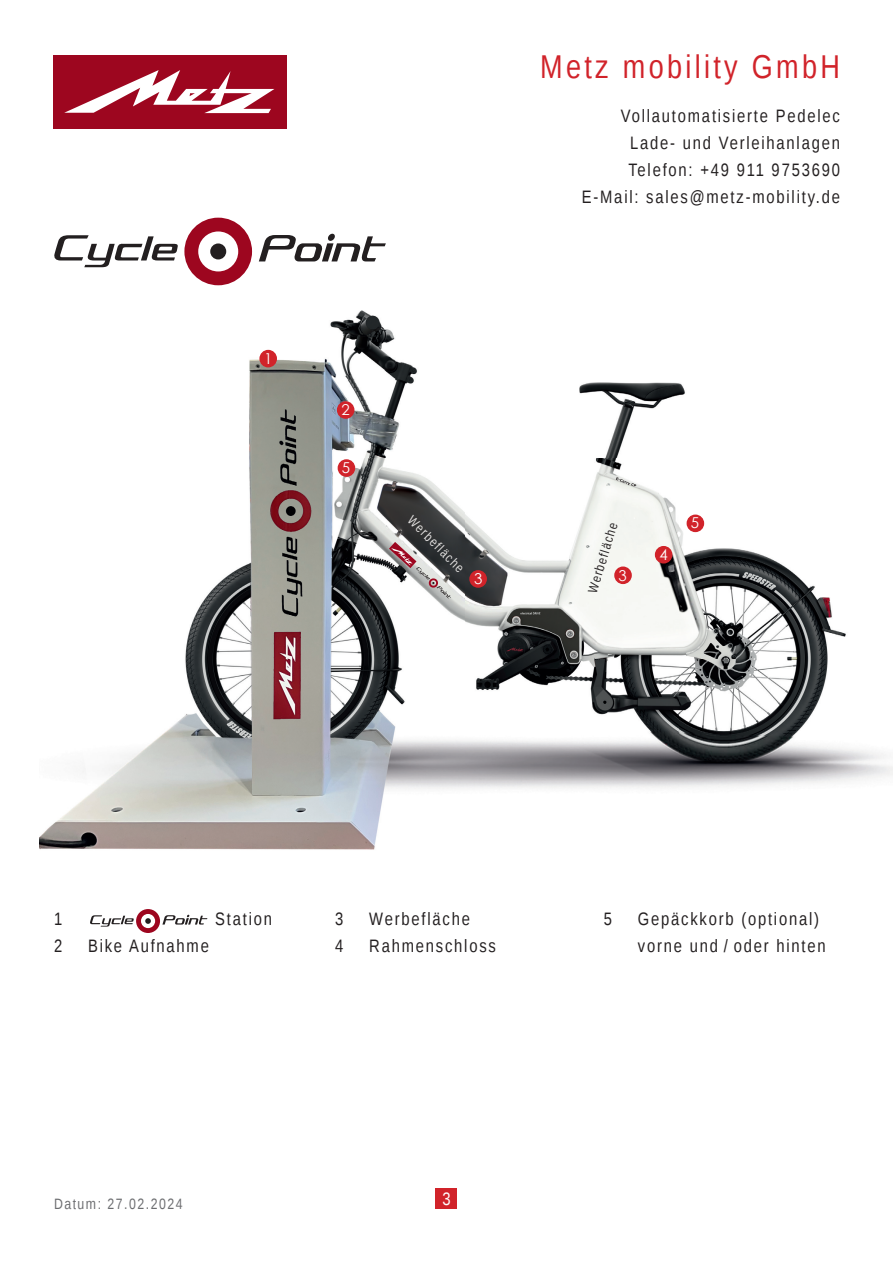
<style>
.page{position:relative;width:893px;height:1263px;background:#fff}
.page>*{position:absolute;margin:0;border:0;box-sizing:border-box;transform-origin:0 0}
.t1{font:33px "Liberation Sans Narrow";letter-spacing:.1em;color:#d1232a}
.t2{font:18px/27px "Liberation Sans Narrow";letter-spacing:.1em;color:#231f20;text-align:right}
.t3{font:18px "Liberation Sans Narrow";color:#fff}
.t4{font:15px "Liberation Sans Narrow";letter-spacing:.1em;color:#6c6d70}
.t5{font:15px "Century Gothic";color:#fff}
.t6{font:13.05px "Liberation Sans Narrow";color:#e4e2e1}
.t7{font:13.05px "Liberation Sans Narrow";color:#231f20}
</style>
<div class="page">
<div style="left:436px;top:1188px;width:21px;height:21px;background:#d1232a"></div>
<div style="left:53px;top:55px;width:233px;height:74px;background:#9d061f"></div>
<svg style="left:64px;top:70px;width:210px;height:43px"></svg>
<img style="left:39px;top:261px;width:854px;height:589px">
<svg style="left:53px;top:235px;width:125px;height:32px"></svg>
<svg style="left:184px;top:218px;width:68px;height:67px"></svg>
<div style="left:210px;top:243px;width:16px;height:16px;background:#231f20;border-radius:50%"></div>
<svg style="left:259px;top:234px;width:127px;height:27px"></svg>
<svg style="left:90px;top:909px;width:117px;height:24px"></svg>
<div style="left:338px;top:402px;width:16px;height:16px;background:#d1232a;border-radius:50%"></div>
<div style="left:337px;top:401px;width:17px;height:18px;border:2px solid #d1232a;border-radius:50%"></div>
<div style="left:338px;top:460px;width:16px;height:16px;background:#d1232a;border-radius:50%"></div>
<div style="left:338px;top:459px;width:17px;height:18px;border:2px solid #d1232a;border-radius:50%"></div>
<div style="left:656px;top:547px;width:16px;height:16px;background:#d1232a;border-radius:50%"></div>
<div style="left:655px;top:546px;width:17px;height:17px;border:2px solid #d1232a;border-radius:50%"></div>
<div style="left:470px;top:571px;width:16px;height:16px;background:#d1232a;border-radius:50%"></div>
<div style="left:469px;top:570px;width:18px;height:18px;border:2px solid #d1232a;border-radius:50%"></div>
<div style="left:260px;top:351px;width:16px;height:16px;background:#d1232a;border-radius:50%"></div>
<div style="left:259px;top:350px;width:18px;height:17px;border:2px solid #d1232a;border-radius:50%"></div>
<div style="left:615px;top:567px;width:16px;height:16px;background:#d1232a;border-radius:50%"></div>
<div style="left:614px;top:566px;width:18px;height:18px;border:2px solid #d1232a;border-radius:50%"></div>
<div style="left:687px;top:515px;width:16px;height:16px;background:#d1232a;border-radius:50%"></div>
<div style="left:687px;top:514px;width:17px;height:18px;border:2px solid #d1232a;border-radius:50%"></div>
<svg style="left:616px;top:477px;width:20px;height:10px"></svg>
<svg style="left:389px;top:533px;width:71px;height:65px"></svg>
<p class="t5" style="left:264px;top:348px;width:10px">1</p>
<h1 class="t1" style="left:540px;top:48px;width:301px">Metz mobility GmbH</h1>
<p class="t2" style="left:582px;top:103px;width:260px">Vollautomatisierte Pedelec<br>Lade- und Verleihanlagen<br>Telefon: +49 911 9753690<br>E-Mail: sales@metz-mobility.de</p>
<p class="t5" style="left:342px;top:400px;width:10px">2</p>
<p class="t5" style="left:342px;top:457px;width:10px">5</p>
<p class="t6" style="left:415px;top:513px;width:75px;rotate:45deg">Werbefläche</p>
<p class="t7" style="left:585px;top:591px;width:75px;rotate:-73deg">Werbefläche</p>
<p class="t5" style="left:619px;top:565px;width:10px">3</p>
<p class="t5" style="left:474px;top:568px;width:10px">3</p>
<p class="t5" style="left:660px;top:544px;width:10px">4</p>
<p class="t5" style="left:691px;top:512px;width:10px">5</p>
<p class="t2" style="left:54px;top:906px;width:10px">1</p>
<p class="t2" style="left:215px;top:906px;width:58px">Station</p>
<p class="t2" style="left:54px;top:933px;width:10px">2</p>
<p class="t2" style="left:88px;top:933px;width:122px">Bike Aufnahme</p>
<p class="t2" style="left:335px;top:906px;width:10px">3</p>
<p class="t2" style="left:369px;top:906px;width:102px">Werbefläche</p>
<p class="t2" style="left:335px;top:933px;width:10px">4</p>
<p class="t2" style="left:369px;top:933px;width:128px">Rahmenschloss</p>
<p class="t2" style="left:604px;top:906px;width:10px">5</p>
<p class="t2" style="left:638px;top:906px;width:189px;text-align:left">Gepäckkorb (optional) vorne und / oder hinten</p>
<p class="t4" style="left:54px;top:1195px;width:130px">Datum: 27.02.2024</p>
<p class="t3" style="left:442px;top:1189px;width:10px">3</p>
</div>
